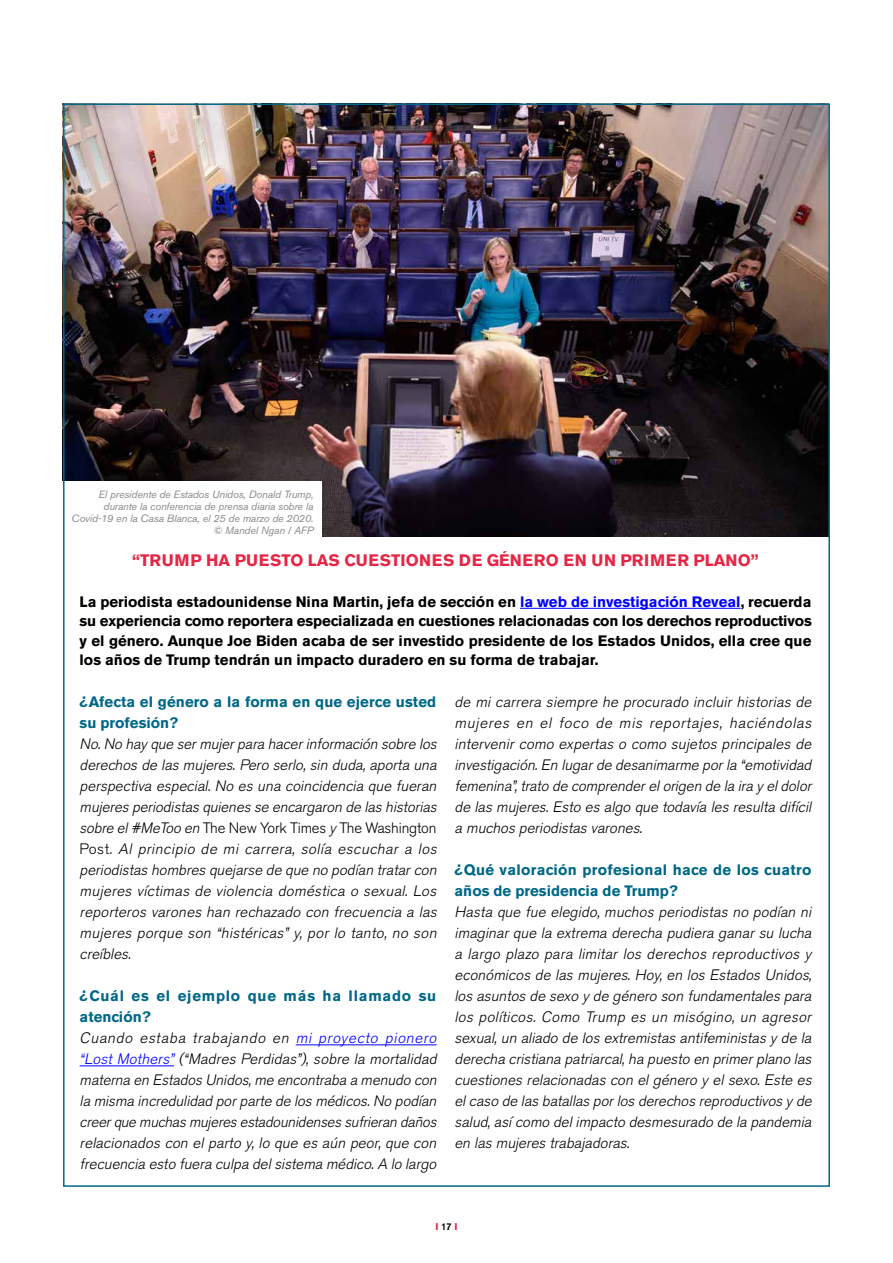
<style>
.page{position:relative;width:893px;height:1263px;background:#fff}
.page>*{position:absolute;margin:0;border:0;box-sizing:border-box;transform-origin:0 0}
.t1{font:700 16.5px "Akzidenz Grotesk BE";letter-spacing:.02em;color:#e62645}
.t2{font:italic 300 15px/21px "Akzidenz Grotesk BE";color:#000}
.t3{font:700 15px/19.5px "Akzidenz Grotesk BE";color:#000;text-align:justify}
.t4{font:700 15px/21px "Akzidenz Grotesk BE";letter-spacing:.005em;color:#006888}
.t5{font:italic 10.5px/12px "Akzidenz Grotesk BE";letter-spacing:-.01em;color:#87888a;text-align:right}
.t6{font:700 9.75px "Akzidenz Grotesk BE";color:#e62645}
.s1{color:#00f}
.s2{font-style:normal}
.s3{font-weight:700;font-style:normal;color:#006888}
.s4{font-weight:500;color:#000}
</style>
<div class="page">
<img style="left:66px;top:106px;width:761px;height:431px">
<hr style="left:520px;top:608px;width:221px;height:1px;background:#00f">
<hr style="left:296px;top:1044px;width:140px;height:1px;background:#00f">
<hr style="left:80px;top:1065px;width:94px;height:1px;background:#00f">
<div style="left:63px;top:481px;width:259px;height:64px;background:#fff"></div>
<p class="t5" style="left:72px;top:488px;width:243px">El presidente de Estados Unidos, Donald Trump, durante la conferencia de prensa diaria sobre la Covid-19 en la Casa Blanca, el 25 de marzo de 2020. © Mandel Ngan / AFP</p>
<p class="t1" style="left:132px;top:551px;width:628px">“TRUMP HA PUESTO LAS CUESTIONES DE GÉNERO EN UN PRIMER PLANO”</p>
<p class="t3" style="left:80px;top:592px;width:734px">La periodista estadounidense Nina Martin, jefa de sección en <span class="s1">la web de investigación Reveal</span>, recuerda su experiencia como reportera especializada en cuestiones relacionadas con los derechos reproductivos y el género. Aunque Joe Biden acaba de ser investido presidente de los Estados Unidos, ella cree que los años de Trump tendrán un impacto duradero en su forma de trabajar.</p>
<p class="t4" style="left:80px;top:692px;width:358px">¿Afecta el género a la forma en que ejerce usted su profesión?</p>
<p class="t2" style="left:80px;top:734px;width:362px">No. No hayque sermujerpara hacerinformación sobre los derechos de las mujeres. Pero serlo,sin duda,aporta una perspectiva especial. No es una coincidencia que fueran mujeres periodistas quienes se encargaron de las historias sobre el#MeToo en <span class="s2">The New York Times</span> y<span class="s2">The Washington Po s t</span> . Al principio de mi carrera, solía escuchar a los periodistas hombres quejarse de que no podían tratarcon mujeres víctimas de violencia doméstica o sexual. Los reporteros varones han rechazado con frecuencia a las mujeres porque son “histéricas” y, por lo tanto, no son creíbles.</p>
<p class="t2" style="left:80px;top:986px;width:362px"><span class="s3">¿Cuál es el ejemplo que más ha llamado su atención?<br></span>Cuando estaba trabajando en <span class="s1">mi proyecto pionero “Lost Mothers”</span> (“Madres Perdidas”), sobre la mortalidad materna en Estados Unidos,me encontraba a menudo con la misma incredulidad porparte de los médicos. No podían creerque muchasmujeresestadounidensessufrieran daños relacionados con el parto y, lo que es aún peor, que con frecuencia esto fuera culpa delsistema médico. A lo largo</p>
<p class="t2" style="left:454px;top:692px;width:362px;text-align:justify">de mi carrera siempre he procurado incluir historias de mujeres en el foco de mis reportajes, haciéndolas intervenir como expertas o como sujetos principales de investigación. En lugarde desanimarme porla “emotividad femenina”,trato de comprenderelorigen de la ira yeldolor de las mujeres. Esto es algo que todavía les resulta difícil a muchos periodistas varones.</p>
<p class="t4" style="left:454px;top:860px;width:358px">¿Qué valoración profesional hace de los cuatro años de presidencia de Trump?</p>
<p class="t2" style="left:454px;top:902px;width:362px;text-align:justify">Hasta que fue elegido, muchos periodistas no podían ni imaginar que la extrema derecha pudiera ganar su lucha a largo plazo para limitar los derechos reproductivos y económicos de las mujeres. Hoy, en los Estados Unidos, los asuntos de sexo y de género son fundamentales para los políticos. Como Trump es un misógino, un agresor sexual,un aliado de los extremistas antifeministas y de la derecha cristiana patriarcal,ha puesto en primerplano las cuestiones relacionadas con el género y el sexo. Este es el caso de las batallas porlos derechos reproductivos y de salud,así como delimpacto desmesurado de la pandemia en las mujeres trabajadoras.</p>
<p class="t6" style="left:435px;top:1221px;width:23px">I <span class="s4">17</span> I</p>
</div>
